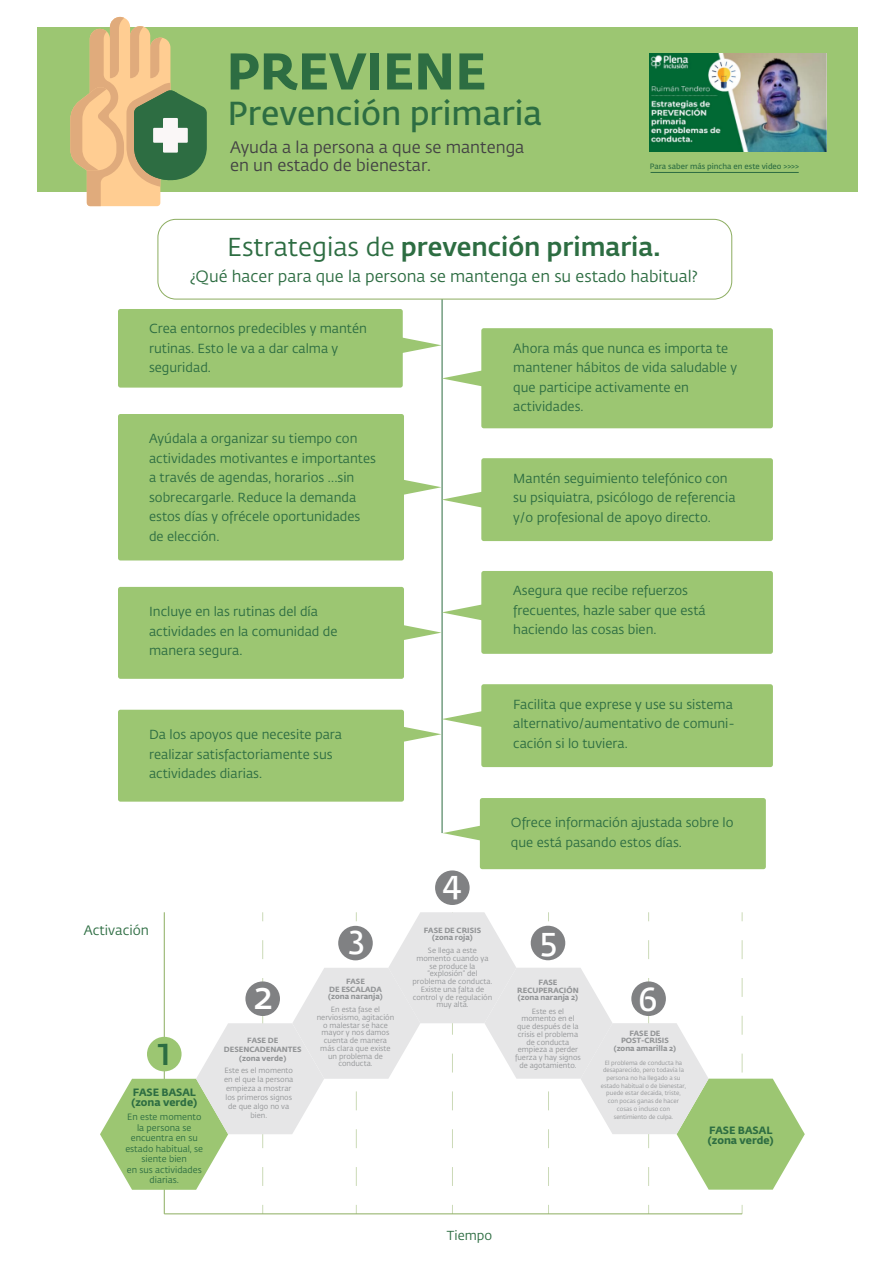
<style>
.page{position:relative;width:893px;height:1263px;background:#fff}
.page>*{position:absolute;margin:0;border:0;box-sizing:border-box;transform-origin:0 0}
.t1{font:700 51px "Fedra Sans Pro";color:#2d6d42}
.t2{font:600 37.95px "Fedra Sans Pro";color:#2d6d42}
.t3{font:600 37.95px "Fedra Sans Pro";color:#fff}
.t4{font:600 33.15px "Fedra Sans Pro";color:#fff}
.t5{font:600 32.85px "Fedra Sans Pro";color:#2d6d42}
.t6{font:500 25.65px "Fedra Sans Pro";color:#2d6d42}
.t7{font:16.5px/18px "Fedra Sans Pro";color:#434244}
.t8{font:16.2px "Fedra Sans Pro";color:#2d6d42}
.t9{font:13.5px "Fedra Sans Pro";color:#2d6d42}
.t10{font:13.05px/19.5px "Fedra Sans Pro";color:#2d6d42}
.t11{font:12.9px "Fedra Sans Pro";color:#2d6d42}
.t12{font:700 10.5px/10.5px "Fedra Sans Pro";color:#2d6d42}
.t13{font:9px/10.5px "Fedra Sans Pro";color:#2d6d42;text-align:center}
.t14{font:600 7.65px "Fedra Sans Pro";color:#2d6d42}
.t15{font:7.5px/7.8px "Fedra Sans Pro";color:#929496;text-align:center}
.t16{font:700 7.5px/7.5px "Fedra Sans Pro";color:#929496;text-align:center}
.t17{font:6px/7.8px "Fedra Sans Pro";color:#929496;text-align:center}
.s1{font-weight:400}
</style>
<div class="page">
<div style="left:118px;top:309px;width:285px;height:79px;background:#9cc672;border-radius:2px"></div>
<div style="left:481px;top:328px;width:292px;height:100px;background:#9cc672;border-radius:2px"></div>
<div style="left:481px;top:458px;width:292px;height:83px;background:#9cc672;border-radius:2px"></div>
<div style="left:481px;top:571px;width:292px;height:83px;background:#9cc672;border-radius:2px"></div>
<div style="left:481px;top:684px;width:292px;height:83px;background:#9cc672;border-radius:2px"></div>
<div style="left:118px;top:414px;width:286px;height:146px;background:#9cc672;border-radius:2px"></div>
<div style="left:118px;top:587px;width:286px;height:92px;background:#9cc672;border-radius:2px"></div>
<div style="left:118px;top:710px;width:286px;height:92px;background:#9cc672;border-radius:2px"></div>
<hr style="left:442px;top:287px;width:1px;height:546px;background:#2d6d42">
<svg style="left:402px;top:337px;width:40px;height:16px"></svg>
<div style="left:480px;top:798px;width:286px;height:71px;background:#9cc672;border-radius:2px"></div>
<svg style="left:443px;top:825px;width:37px;height:16px"></svg>
<div style="left:158px;top:219px;width:574px;height:80px;background:#fff;border-radius:18px"></div>
<div style="left:158px;top:219px;width:574px;height:80px;border:1px solid #8cad60;border-radius:18px"></div>
<svg style="left:442px;top:370px;width:40px;height:16px"></svg>
<svg style="left:404px;top:479px;width:78px;height:29px"></svg>
<svg style="left:404px;top:604px;width:78px;height:37px"></svg>
<svg style="left:403px;top:711px;width:79px;height:31px"></svg>
<div style="left:37px;top:27px;width:820px;height:165px;background:#9cc672"></div>
<svg style="left:70px;top:17px;width:137px;height:189px"></svg>
<hr style="left:164px;top:912px;width:1px;height:302px;background:#8cad60">
<hr style="left:164px;top:1213px;width:578px;height:1px;background:#8cad60">
<svg style="left:100px;top:912px;width:705px;height:278px"></svg>
<div style="left:147px;top:1037px;width:35px;height:34px;background:#9cc672;border-radius:50%"></div>
<div style="left:245px;top:981px;width:35px;height:35px;background:#808183;border-radius:50%"></div>
<div style="left:435px;top:870px;width:35px;height:35px;background:#808183;border-radius:50%"></div>
<div style="left:631px;top:981px;width:35px;height:35px;background:#808183;border-radius:50%"></div>
<div style="left:338px;top:926px;width:35px;height:34px;background:#808183;border-radius:50%"></div>
<div style="left:531px;top:926px;width:34px;height:34px;background:#808183;border-radius:50%"></div>
<img style="left:650px;top:54px;width:177px;height:97px">
<hr style="left:651px;top:172px;width:148px;height:1px;background:#2d6d42">
<h1 class="t1" style="left:226px;top:31px;width:261px">PREVIENE</h1>
<h3 class="t5" style="left:228px;top:89px;width:316px">Prevención primaria</h3>
<p class="t7" style="left:230px;top:137px;width:296px">Ayuda a la persona a que se mantenga en un estado de bienestar.</p>
<p class="t14" style="left:650px;top:160px;width:151px">Para saber más pincha en este video &gt;&gt;&gt;&gt;</p>
<h3 class="t6" style="left:227px;top:228px;width:435px"><span class="s1">Estrategias de</span> prevención primaria.</h3>
<p class="t8" style="left:190px;top:265px;width:510px">¿Qué hacer para que la persona se mantenga en su estado habitual?</p>
<p class="t10" style="left:149px;top:319px;width:219px">Crea entornos predecibles y mantén rutinas. Esto le va a dar calma y seguridad.</p>
<p class="t10" style="left:149px;top:429px;width:228px">Ayúdala a organizar su tiempo con actividades motivantes e importantes a través de agendas, horarios …sin sobrecargarle. Reduce la demanda estos días y ofrécele oportunidades de elección.</p>
<p class="t10" style="left:149px;top:601px;width:190px">Incluye en las rutinas del día actividades en la comunidad de manera segura.</p>
<p class="t10" style="left:149px;top:724px;width:195px">Da los apoyos que necesite para realizar satisfactoriamente sus actividades diarias.</p>
<h3 class="t4" style="left:442px;top:858px;width:21px">4</h3>
<p class="t10" style="left:513px;top:338px;width:225px">Ahora más que nunca es importa te mantener hábitos de vida saludable y que participe activamente en actividades.</p>
<p class="t10" style="left:513px;top:468px;width:224px">Mantén seguimiento telefónico con su psiquiatra, psicólogo de referencia y/o profesional de apoyo directo.</p>
<p class="t10" style="left:513px;top:581px;width:194px">Asegura que recibe refuerzos frecuentes, hazle saber que está haciendo las cosas bien.</p>
<p class="t10" style="left:513px;top:694px;width:223px">Facilita que exprese y use su sistema alternativo/aumentativo de comuni&shy;cación si lo tuviera.</p>
<p class="t10" style="left:511px;top:813px;width:224px">Ofrece información ajustada sobre lo que está pasando estos días.</p>
<p class="t9" style="left:84px;top:920px;width:67px">Activación</p>
<p class="t16" style="left:424px;top:926px;width:59px">FASE DE CRISIS (zona roja)</p>
<p class="t15" style="left:412px;top:946px;width:81px">Se llega a este momento cuando ya se produce la “explosión” del problema de conducta.<br>Existe una falta de control y de regulación muy alta.</p>
<h3 class="t4" style="left:349px;top:913px;width:18px">3</h3>
<h3 class="t4" style="left:540px;top:915px;width:19px">5</h3>
<p class="t16" style="left:328px;top:977px;width:56px">FASE<br>DE ESCALADA (zona naranja)</p>
<p class="t15" style="left:317px;top:1005px;width:79px">En esta fase el nerviosismo, agitación o malestar se hace mayor y nos damos cuenta de manera más clara que existe un problema de conducta.</p>
<p class="t16" style="left:517px;top:978px;width:63px">FASE<br>RECUPERACIÓN (zona naranja 2)</p>
<p class="t15" style="left:515px;top:1007px;width:67px">Este es el momento en el que después de la crisis el problema de conducta empieza a perder fuerza y hay signos de agotamiento.</p>
<h3 class="t4" style="left:638px;top:975px;width:21px">6</h3>
<h2 class="t3" style="left:254px;top:968px;width:21px">2</h2>
<p class="t16" style="left:614px;top:1029px;width:64px">FASE DE<br>POST-CRISIS (zona amarilla 2)</p>
<p class="t17" style="left:601px;top:1058px;width:87px">El problema de conducta ha desaparecido, pero todavía la persona no ha llegado a su estado habitual o de bienestar, puede estar decaida, triste, con pocas ganas de hacer cosas o incluso con sentimiento de culpa.</p>
<p class="t16" style="left:224px;top:1035px;width:79px;line-height:9px">FASE DE<br>DESENCADENANTES (zona verde)</p>
<p class="t15" style="left:224px;top:1065px;width:71px;line-height:9px">Este es el momento en el que la persona empieza a mostrar los primeros signos de que algo no va bien.</p>
<h2 class="t2" style="left:158px;top:1024px;width:15px">1</h2>
<p class="t12" style="left:131px;top:1086px;width:67px">FASE BASAL (zona verde)</p>
<p class="t13" style="left:125px;top:1112px;width:79px">En este momento la persona se encuentra en su estado habitual, se siente bien<br>en sus actividades diarias.</p>
<p class="t12" style="left:708px;top:1124px;width:67px">FASE BASAL (zona verde)</p>
<p class="t11" style="left:447px;top:1226px;width:47px">Tiempo</p>
</div>
